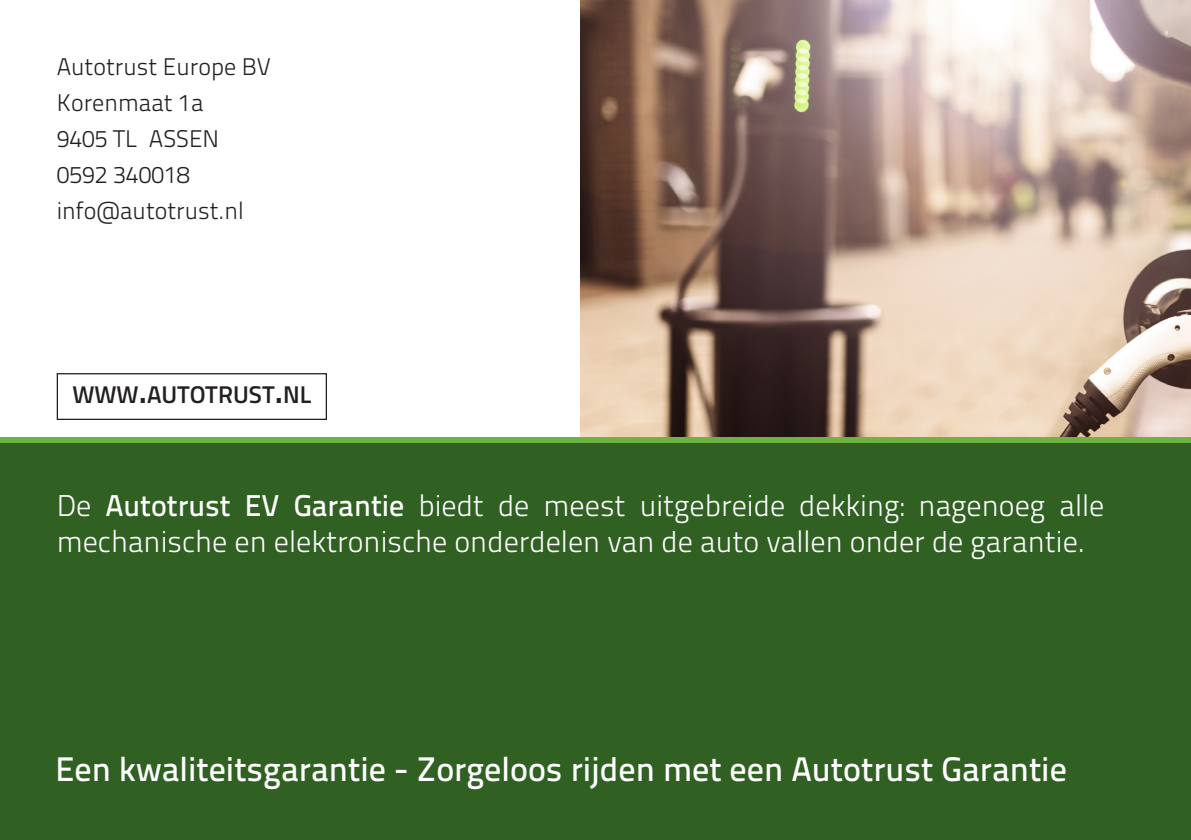
<style>
.page{position:relative;width:1191px;height:840px;background:#fff}
.page>*{position:absolute;margin:0;border:0;box-sizing:border-box;transform-origin:0 0}
.t1{font:34px "Titillium Text 14 L 600 wt";color:#fff}
.t2{font:30px/36px "Titillium Text 14 L 250 wt";color:#fff}
.t3{font:600 24.2px "Titillium";color:#231f20}
.t4{font:24px "Titillium Text 14 L 250 wt";color:#231f20}
.s1{font-size:34.6px}
.s2{font-family:"Titillium Text 14 L 600 wt"}
</style>
<div class="page">
<img style="left:581px;top:0;width:610px;height:437px">
<div style="left:0;top:442px;width:1191px;height:397px;background:#306123"></div>
<div style="left:0;top:437px;width:1191px;height:5px;background:#6cb43f"></div>
<div style="left:57px;top:373px;width:270px;height:47px;border:1px solid #231f20"></div>
<p class="t4" style="left:57px;top:52px;width:216px">Autotrust Europe BV</p>
<p class="t4" style="left:57px;top:88px;width:148px">Korenmaat 1a</p>
<p class="t4" style="left:57px;top:124px;width:164px">9405 TL ASSEN</p>
<p class="t4" style="left:57px;top:160px;width:134px">0592 340018</p>
<p class="t4" style="left:57px;top:196px;width:189px">info@autotrust.nl</p>
<p class="t3" style="left:72px;top:376px;width:240px">WWW<span class="s1">.</span>AUTOTRUST<span class="s1">.</span>NL</p>
<p class="t2" style="left:57px;top:487px;width:1049px">De <span class="s2">Autotrust EV Garantie</span> biedt de meest uitgebreide dekking: nagenoeg alle mechanische en elektronische onderdelen van de auto vallen onder de garantie.</p>
<p class="t1" style="left:55px;top:748px;width:1013px">Een kwaliteitsgarantie - Zorgeloos rijden met een Autotrust Garantie</p>
</div>
